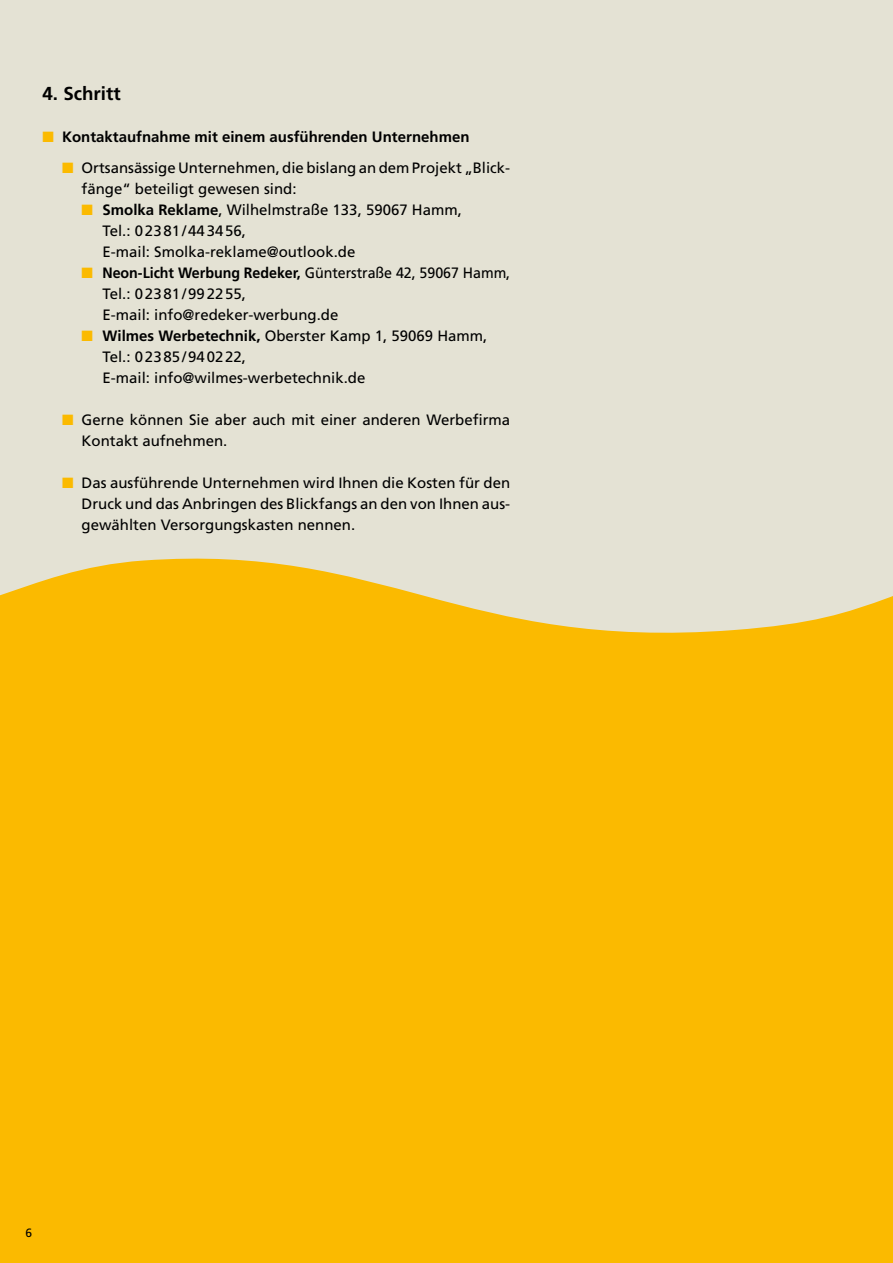
<style>
.page{position:relative;width:893px;height:1263px;background:#fff}
.page>*{position:absolute;margin:0;border:0;box-sizing:border-box;transform-origin:0 0}
.t1{font:700 18.75px "Frutiger";color:#000}
.t2{font:15px/21px "Frutiger";color:#000}
.t3{font:15px/21px "Frutiger";color:#000;scale:.95 1}
.t4{font:700 15px "Frutiger";color:#000}
.t5{font:12px "Frutiger";color:#000}
.s1{color:#fbba00}
.s2{font-weight:700}
</style>
<div class="page">
<div style="left:298px;top:0;width:297px;height:298px;background:#e4e2d4"></div>
<div style="left:595px;top:0;width:298px;height:298px;background:#e4e2d4"></div>
<div style="left:0;top:298px;width:298px;height:323px;background:#e4e2d4"></div>
<div style="left:298px;top:298px;width:297px;height:359px;background:#e4e2d4"></div>
<div style="left:595px;top:298px;width:298px;height:353px;background:#e4e2d4"></div>
<div style="left:0;top:559px;width:893px;height:704px;background:#fbba00"></div>
<div style="left:0;top:0;width:298px;height:298px;background:#e4e2d4"></div>
<p class="t1" style="left:43px;top:82px;width:80px">4. Schritt</p>
<p class="t4" style="left:43px;top:128px;width:429px"><span class="s1">■</span> Kontaktaufnahme mit einem ausführenden Unternehmen</p>
<p class="t2" style="left:82px;top:157px;width:430px;text-indent:-20px"><span class="s1">■</span> Ortsansässige Unternehmen, die bislang an dem Projekt „Blick&shy;fänge“ beteiligt gewesen sind:</p>
<p class="t2" style="left:103px;top:199px;width:361px;text-indent:-21px"><span class="s1">■</span> <span class="s2">Smolka Reklame</span>, Wilhelmstraße 133, 59067 Hamm,<br>Tel.: 02381/443456,<br>E-mail: Smolka-reklame@outlook.de</p>
<p class="t3" style="left:103px;top:262px;width:431px;text-indent:-21px"><span class="s1">■</span> <span class="s2">Neon-Licht Werbung Redeker,</span> Günterstraße 42, 59067 Hamm,<br>Tel.: 02381/992255,<br>E-mail: info@redeker-werbung.de</p>
<p class="t2" style="left:103px;top:325px;width:386px;text-indent:-21px"><span class="s1">■</span> <span class="s2">Wilmes Werbetechnik,</span> Oberster Kamp 1, 59069 Hamm,<br>Tel.: 02385/940222,<br>E-mail: info@wilmes-werbetechnik.de</p>
<p class="t2" style="left:82px;top:409px;width:430px;text-indent:-20px"><span class="s1">■</span> Gerne können Sie aber auch mit einer anderen Werbefirma<br>Kontakt aufnehmen.</p>
<p class="t2" style="left:82px;top:472px;width:430px;text-align:justify;text-indent:-20px"><span class="s1">■</span> Das ausführende Unternehmen wird Ihnen die Kosten für den Druck und das Anbringen des Blickfangs an den von Ihnen aus&shy;gewählten Versorgungskasten nennen.</p>
<p class="t5" style="left:26px;top:1226px;width:8px">6</p>
</div>
